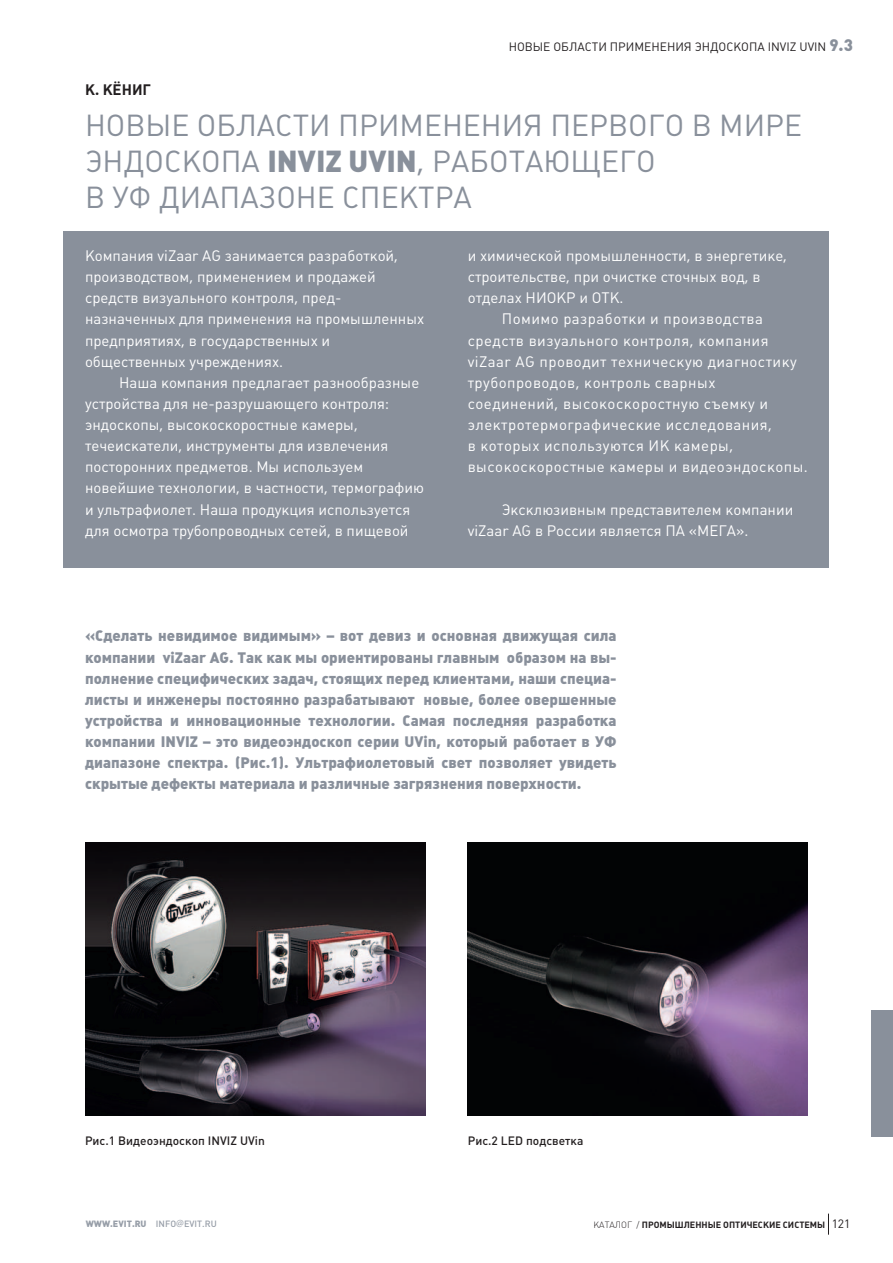
<style>
.page{position:relative;width:893px;height:1263px;background:#fff}
.page>*{position:absolute;margin:0;border:0;box-sizing:border-box;transform-origin:0 0}
.t1{font:30px/36px "Plumb";color:#89909b}
.t2{font:15px/21.1px "Plumb";color:#fff}
.t3{font:900 15px/21.1px "Plumb";color:#89909b;text-align:justify}
.t4{font:15px "Plumb";letter-spacing:.03em;color:#fff}
.t5{font:700 15px "Plumb";color:#231f20}
.t6{font:500 12px "Plumb";color:#231f20}
.t7{font:12px "Plumb";color:#231f20}
.t8{font:700 9px "Plumb";color:#231f20}
.t9{font:900 9px "Plumb";color:#979ea8}
.s1{font-weight:900;font-size:16.5px;color:#89909b}
.s2{font-weight:900}
.s3{font-weight:500}
.s4{font-family:"Myriad Pro";font-weight:400;font-size:10.5px}
.s5{font-weight:300}
.s6{font-weight:400;font-size:12px}
</style>
<div class="page">
<svg style="left:828px;top:1213px;width:1px;height:22px"></svg>
<div style="left:872px;top:1010px;width:21px;height:127px;background:#89909b"></div>
<div style="left:64px;top:232px;width:765px;height:336px;background:#89909b"></div>
<img style="left:85px;top:842px;width:340px;height:274px">
<img style="left:468px;top:842px;width:340px;height:274px">
<p class="t7" style="left:509px;top:43px;width:346px">НОВЫЕ ОБЛАСТИ ПРИМЕНЕНИЯ ЭНДОСКОПА INVIZ UVIN <span class="s1">9.3</span></p>
<p class="t5" style="left:85px;top:84px;width:67px">К. КЁНИГ</p>
<p class="t1" style="left:85px;top:111px;width:719px">НОВЫЕ ОБЛАСТИ ПРИМЕНЕНИЯ ПЕРВОГО В МИРЕ<br>ЭНДОСКОПА <span class="s2">INVIZ UVIN</span> , РАБОТАЮЩЕГО<br>В УФ ДИАПАЗОНЕ СПЕКТРА</p>
<p class="t2" style="left:468px;top:247px;width:321px">и химической промышленности, в энергетике,</p>
<p class="t2" style="left:468px;top:268px;width:294px">строительстве, при очистке сточных вод, в</p>
<p class="t2" style="left:468px;top:289px;width:157px">отделах НИОКР и ОТК.</p>
<p class="t4" style="left:502px;top:314px;width:263px">Помимо разработки и производства</p>
<p class="t4" style="left:468px;top:335px;width:302px">средств визуального контроля, компания</p>
<p class="t4" style="left:468px;top:356px;width:331px">viZaar AG проводит техническую диагностику</p>
<p class="t4" style="left:468px;top:377px;width:249px">трубопроводов, контроль сварных</p>
<p class="t4" style="left:468px;top:398px;width:302px">соединений, высокоскоростную съемку и</p>
<p class="t4" style="left:468px;top:419px;width:306px">электротермографические исследования,</p>
<p class="t4" style="left:468px;top:440px;width:267px">в которых используются ИК камеры,</p>
<p class="t4" style="left:468px;top:462px;width:342px">высокоскоростные камеры и видеоэндоскопы.</p>
<p class="t2" style="left:468px;top:501px;width:327px;text-indent:34px">Эксклюзивным представителем компании viZaar AG в России является ПА «МЕГА».</p>
<p class="t2" style="left:85px;top:247px;width:315px">Компания viZaar AG занимается разработкой,</p>
<p class="t2" style="left:85px;top:268px;width:292px">производством, применением и продажей</p>
<p class="t2" style="left:85px;top:289px;width:258px">средств визуального контроля, пред-</p>
<p class="t2" style="left:85px;top:310px;width:341px">назначенных для применения на промышленных</p>
<p class="t2" style="left:85px;top:331px;width:247px">предприятиях, в государственных и</p>
<p class="t2" style="left:85px;top:353px;width:200px">общественных учреждениях.</p>
<p class="t2" style="left:119px;top:374px;width:302px">Наша компания предлагает разнообразные</p>
<p class="t2" style="left:85px;top:395px;width:306px">устройства для не-разрушающего контроля:</p>
<p class="t2" style="left:85px;top:416px;width:274px">эндоскопы, высокоскоростные камеры,</p>
<p class="t2" style="left:85px;top:437px;width:305px">течеискатели, инструменты для извлечения</p>
<p class="t2" style="left:85px;top:458px;width:280px">посторонних предме тов. Мы используем</p>
<p class="t2" style="left:85px;top:479px;width:341px">новейшие технологии, в частности, термогра фию</p>
<p class="t2" style="left:85px;top:501px;width:327px">и ультрафиолет. Наша продукция используется</p>
<p class="t2" style="left:85px;top:522px;width:325px">для осмотра трубопроводных сетей, в пищевой</p>
<p class="t3" style="left:85px;top:627px;width:533px">«Сделать невидимое видимым» – вот девиз и основная движущая сила компании viZaar AG. Так как мы ориенти рованы главным образом на вы&shy;полнение специфических задач, стоящих перед клиентами, наши специа&shy;листы и инженеры постоянно разрабатыва ют новые, более овершенные устрой ства и инновационные технологии. Са мая последняя разработка компании INVIZ – это видеоэндоскоп серии UVin, который работает в УФ диапазоне спек тра. (Рис.1). Ультрафиолетовый свет по зволяет увидеть скрытые дефекты материала и различные загрязнения по верхности.</p>
<p class="t6" style="left:85px;top:1137px;width:181px">Рис.1 Видеоэндоскоп INVIZ UVin</p>
<p class="t6" style="left:468px;top:1137px;width:117px">Рис.2 LED подсветка</p>
<p class="t9" style="left:86px;top:1221px;width:133px">WWW.EVIT.RU <span class="s3">INFO</span><span class="s4">@</span><span class="s3">EVIT.RU</span></p>
<p class="t8" style="left:593px;top:1221px;width:258px"><span class="s5">КАТАЛОГ /</span> ПРОМЫШЛЕННЫЕ ОПТИЧЕСКИЕ СИСТЕМЫ <span class="s6">121</span></p>
</div>
